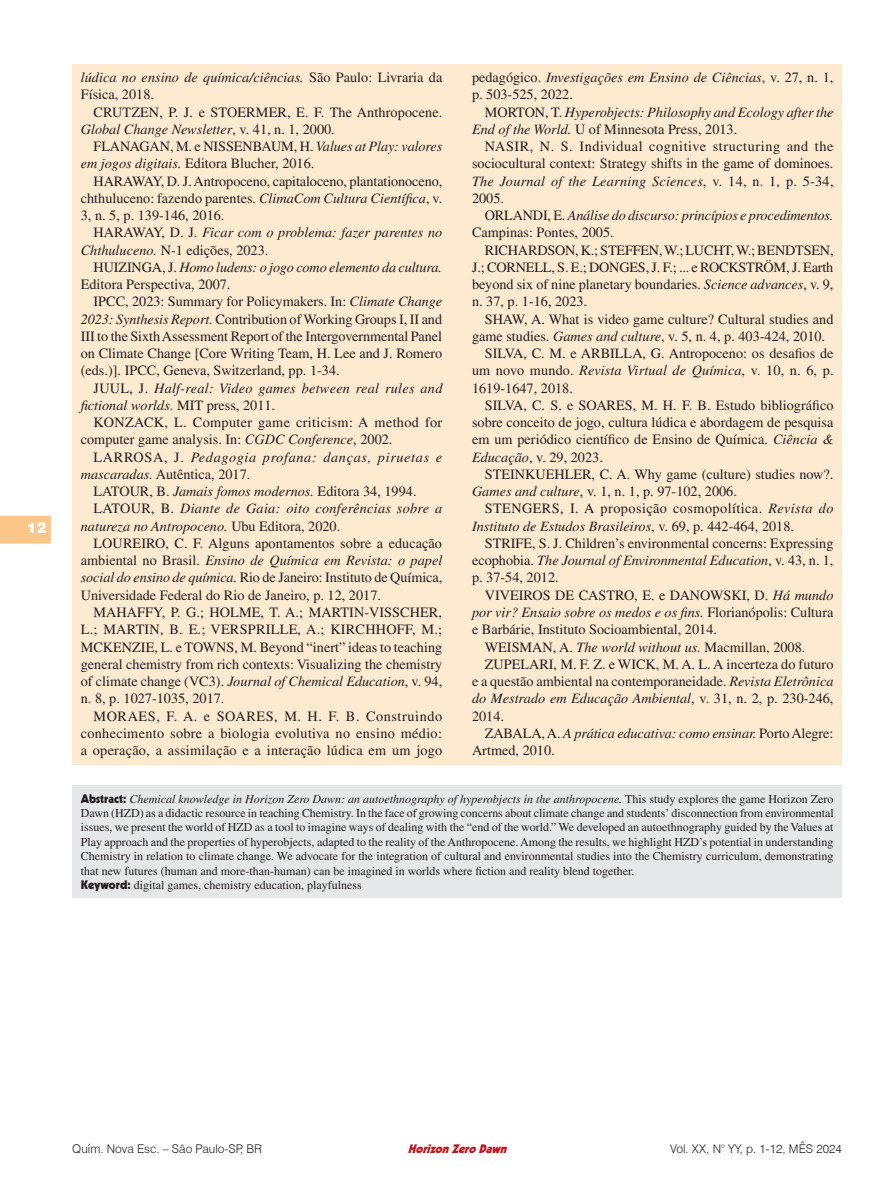
<style>
.page{position:relative;width:893px;height:1191px;background:#fff}
.page>*{position:absolute;margin:0;border:0;box-sizing:border-box;transform-origin:0 0}
.t1{font:900 15px "Swiss 721 BT";color:#fff}
.Bibliografia{font:14.25px/17.2px "Times LT Std";color:#231f20;text-align:justify}
.Bibliografia-2{font:italic 14.25px/17.2px "Times LT Std";color:#231f20}
.Bibliografia-3{font:italic 14.25px/17.2px "Times LT Std";letter-spacing:.02em;color:#231f20}
.Bibliografia-4{font:14.25px/17.2px "Times LT Std";letter-spacing:.03em;color:#231f20}
.Bibliografia-5{font:14.25px/17.2px "Times LT Std";letter-spacing:.025em;color:#231f20}
.Bibliografia-6{font:italic 14.25px/17.2px "Times LT Std";letter-spacing:.045em;color:#231f20}
.Abstract{font:12px/14.4px "Times LT Std";color:#231f20;text-align:justify}
.t2{font:300 12px "Swiss 721 BT";color:#231f20}
.t3{font:italic 900 12px "Kabel LT Std";color:#c4121a}
.s1{font-style:normal}
.s2{font-style:italic}
.s3{font-family:"Kabel LT Std";font-weight:900}
</style>
<div class="page">
<svg style="left:0;top:516px;width:51px;height:27px"></svg>
<div style="left:72px;top:64px;width:770px;height:700px;background:#fee9d1"></div>
<div style="left:72px;top:785px;width:770px;height:112px;background:#e6e7e9"></div>
<p class="t1" style="left:27px;top:518px;width:21px">12</p>
<p class="Bibliografia-2" style="left:81px;top:69px;width:363px">lúdica no ensino de química/ciências. <span class="s1">São Paulo: Livraria da<br>Física, 2018.</span></p>
<p class="Bibliografia" style="left:81px;top:103px;width:363px;text-indent:13px">CRUTZEN, P. J. e STOERMER, E. F. The Anthropocene.<br><span class="s2">Global Change Newsletter</span>, v. 41, n. 1, 2000.</p>
<p class="Bibliografia" style="left:81px;top:138px;width:363px;text-indent:13px">FLANAGAN, M. e NISSENBAUM, H. <span class="s2">Values at Play: valores em jogos digitais.</span> Editora Blucher, 2016.</p>
<p class="Bibliografia" style="left:81px;top:172px;width:363px;text-indent:13px">HARAWAY, D. J. Antropoceno, capitaloceno, plantationoceno, chthuluceno: fazendo parentes. <span class="s2">ClimaCom Cultura Científica</span>, v.<br>3, n. 5, p. 139-146, 2016.</p>
<p class="Bibliografia-2" style="left:81px;top:224px;width:363px;text-indent:13px"><span class="s1">HARAWAY, D. J.</span> Ficar com o problema: fazer parentes no<br>Chthuluceno. <span class="s1">N-1 edições, 2023.</span></p>
<p class="Bibliografia-2" style="left:81px;top:258px;width:363px;text-indent:13px"><span class="s1">HUIZINGA, J.</span> Homo ludens: o jogo como elemento da cultura.<br><span class="s1">Editora Perspectiva, 2007.</span></p>
<p class="Bibliografia" style="left:81px;top:293px;width:363px;text-indent:13px">IPCC, 2023: Summary for Policymakers. In: <span class="s2">Climate Change 2023: Synthesis Report.</span> Contribution of Working Groups I, II and III to the Sixth Assessment Report of the Intergovernmental Panel on Climate Change [Core Writing Team, H. Lee and J. Romero (eds.)]. IPCC, Geneva, Switzerland, pp. 1-34.</p>
<p class="Bibliografia-3" style="left:81px;top:379px;width:363px;text-indent:13px"><span class="s1">JUUL, J.</span> Half-real: Video games between real rules and fictional worlds<span class="s1">. MIT press, 2011.</span></p>
<p class="Bibliografia-5" style="left:81px;top:414px;width:363px;text-indent:13px">KONZACK, L. Computer game criticism: A method for computer game analysis. In: <span class="s2">CGDC Conference</span>, 2002.</p>
<p class="Bibliografia-6" style="left:81px;top:448px;width:363px;text-indent:13px"><span class="s1">LARROSA, J.</span> Pedagogia profana: danças, piruetas e mascaradas. <span class="s1">Autêntica, 2017.</span></p>
<p class="Bibliografia" style="left:94px;top:483px;width:325px">LATOUR, B. <span class="s2">Jamais fomos modernos.</span> Editora 34, 1994.</p>
<p class="Bibliografia-3" style="left:81px;top:500px;width:363px;text-indent:13px"><span class="s1">LATOUR, B.</span> Diante de Gaia: oito conferências sobre a natureza no Antropoceno. <span class="s1">Ubu Editora, 2020.</span></p>
<p class="Bibliografia" style="left:81px;top:534px;width:363px;text-indent:13px">LOUREIRO, C. F. Alguns apontamentos sobre a educação ambiental no Brasil. <span class="s2">Ensino de Química em Revista: o papel social do ensino de química.</span> Rio de Janeiro: Instituto de Química, Universidade Federal do Rio de Janeiro, p. 12, 2017.</p>
<p class="Bibliografia" style="left:81px;top:603px;width:363px;text-indent:13px">MAHAFFY, P. G.; HOLME, T. A.; MARTIN-VISSCHER, L.; MARTIN, B. E.; VERSPRILLE, A.; KIRCHHOFF, M.; MCKENZIE, L. e TOWNS, M. Beyond “inert” ideas to teaching general chemistry from rich contexts: Visualizing the chemistry of climate change (VC3). <span class="s2">Journal of Chemical Education</span>, v. 94, n. 8, p. 1027-1035, 2017.</p>
<p class="Bibliografia" style="left:81px;top:707px;width:363px;text-indent:13px">MORAES, F. A. e SOARES, M. H. F. B. Construindo conhecimento sobre a biologia evolutiva no ensino médio: a operação, a assimilação e a interação lúdica em um jogo</p>
<p class="Bibliografia" style="left:472px;top:69px;width:363px">pedagógico. <span class="s2">Investigações em Ensino de Ciências</span>, v. 27, n. 1, p. 503-525, 2022.</p>
<p class="Bibliografia-2" style="left:472px;top:103px;width:363px;text-indent:13px"><span class="s1">MORTON, T.</span> Hyperobjects: Philosophy and Ecology after the<br>End of the World. <span class="s1">U of Minnesota Press, 2013.</span></p>
<p class="Bibliografia" style="left:472px;top:138px;width:363px;text-indent:13px">NASIR, N. S. Individual cognitive structuring and the sociocultural context: Strategy shifts in the game of dominoes.<br><span class="s2">The Journal of the Learning Sciences</span>, v. 14, n. 1, p. 5-34, 2005.</p>
<p class="Bibliografia-2" style="left:472px;top:207px;width:363px;text-indent:13px"><span class="s1">ORLANDI, E.</span> Análise do discurso: princípios e procedimentos.<br><span class="s1">Campinas: Pontes, 2005.</span></p>
<p class="Bibliografia" style="left:472px;top:241px;width:363px;text-indent:13px">RICHARDSON, K.; STEFFEN, W.; LUCHT, W.; BENDTSEN, J.; CORNELL, S. E.; DONGES, J. F.; ... e ROCKSTRÖM, J. Earth beyond six of nine planetary boundaries. <span class="s2">Science advances</span>, v. 9, n. 37, p. 1-16, 2023.</p>
<p class="Bibliografia" style="left:472px;top:310px;width:363px;text-indent:13px">SHAW, A. What is video game culture? Cultural studies and game studies. <span class="s2">Games and culture</span>, v. 5, n. 4, p. 403-424, 2010.</p>
<p class="Bibliografia" style="left:472px;top:345px;width:363px;text-indent:13px">SILVA, C. M. e ARBILLA, G. Antropoceno: os desafios de um novo mundo. <span class="s2">Revista Virtual de Química</span>, v. 10, n. 6, p.<br>1619-1647, 2018.</p>
<p class="Bibliografia" style="left:472px;top:396px;width:363px;text-indent:13px">SILVA, C. S. e SOARES, M. H. F. B. Estudo bibliográfico sobre conceito de jogo, cultura lúdica e abordagem de pesquisa em um periódico científico de Ensino de Química. <span class="s2">Ciência &amp; Educação</span>, v. 29, 2023.</p>
<p class="Bibliografia" style="left:472px;top:465px;width:363px;text-indent:13px">STEINKUEHLER, C. A. Why game (culture) studies now?.<br><span class="s2">Games and culture</span>, v. 1, n. 1, p. 97-102, 2006.</p>
<p class="Bibliografia-4" style="left:472px;top:500px;width:363px;text-indent:13px">STENGERS, I. A proposição cosmopolítica. <span class="s2">Revista do<br>Instituto de Estudos Brasileiros</span>, v. 69, p. 442-464, 2018.</p>
<p class="Bibliografia" style="left:472px;top:534px;width:363px;text-indent:13px">STRIFE, S. J. Children’s environmental concerns: Expressing ecophobia. <span class="s2">The Journal of Environmental Education</span>, v. 43, n. 1, p. 37-54, 2012.</p>
<p class="Bibliografia" style="left:472px;top:586px;width:363px;text-indent:13px">VIVEIROS DE CASTRO, E. e DANOWSKI, D. <span class="s2">Há mundo por vir? Ensaio sobre os medos e os fins.</span> Florianópolis: Cultura e Barbárie, Instituto Socioambiental, 2014.</p>
<p class="Bibliografia" style="left:485px;top:638px;width:322px">WEISMAN, A. <span class="s2">The world without us.</span> Macmillan, 2008.</p>
<p class="Bibliografia" style="left:472px;top:655px;width:363px;text-indent:13px">ZUPELARI, M. F. Z. e WICK, M. A. L. A incerteza do futuro e a questão ambiental na contemporaneidade. <span class="s2">Revista Eletrônica do Mestrado em Educação Ambiental</span>, v. 31, n. 2, p. 230-246, 2014.</p>
<p class="Bibliografia" style="left:472px;top:724px;width:363px;text-indent:13px">ZABALA, A. <span class="s2">A prática educativa: como ensinar.</span> Porto Alegre:<br>Artmed, 2010.</p>
<p class="Abstract" style="left:81px;top:791px;width:754px"><span class="s3">Abstract:</span> <span class="s2">Chemical knowledge in Horizon Zero Dawn: an autoethnography of hyperobjects in the anthropocene.</span> This study explores the game Horizon Zero Dawn (HZD) as a didactic resource in teaching Chemistry. In the face of growing concerns about climate change and students’ disconnection from environmental issues, we present the world of HZD as a tool to imagine ways of dealing with the “end of the world.” We developed an autoethnography guided by the Values at Play approach and the properties of hyperobjects, adapted to the reality of the Anthropocene. Among the results, we highlight HZD’s potential in understanding Chemistry in relation to climate change. We advocate for the integration of cultural and environmental studies into the Chemistry curriculum, demonstrating that new futures (human and more-than-human) can be imagined in worlds where fiction and reality blend together.</p>
<p class="Abstract" style="left:81px;top:877px;width:283px"><span class="s3">Keyword:</span> digital games, chemistry education, playfulness</p>
<p class="t2" style="left:72px;top:1141px;width:191px">Quím. Nova Esc. – São Paulo-SP, BR</p>
<p class="t2" style="left:670px;top:1141px;width:173px">Vol. XX, N° YY, p. 1-12, MÊS 2024</p>
<p class="t3" style="left:408px;top:1141px;width:104px">HorizonZeroDawn</p>
</div>
